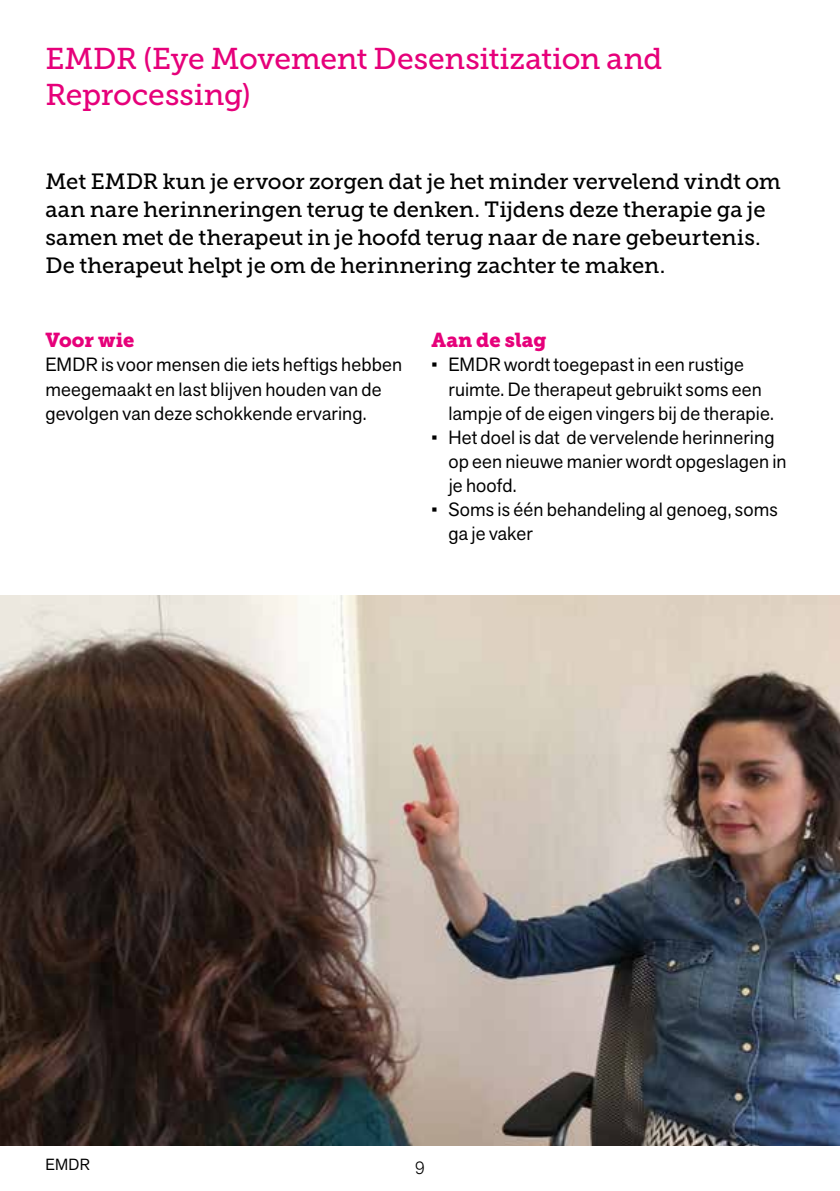
<style>
.page{position:relative;width:840px;height:1191px;background:#fff}
.page>*{position:absolute;margin:0;border:0;box-sizing:border-box;transform-origin:0 0}
.t1{font:30px/36px "Museo Slab 500";letter-spacing:-.01em;color:#e6007a}
.t2{font:22px/28px "Museo Slab 500";letter-spacing:-.005em;color:#000}
.t3{font:20px "Museo Slab 900";letter-spacing:.005em;color:#e6007a}
.t4{font:19px/24px "Akzid Grtsk Next";letter-spacing:.01em;color:#000}
.t5{font:300 18px "Akzid Grtsk Next";color:#000}
.t6{font:16px "Akzid Grtsk Next";color:#000}
</style>
<div class="page">
<img style="left:0;top:595px;width:839px;height:550px">
<h1 class="t1" style="left:45px;top:41px;width:618px">EMDR (Eye Movement Desensitization and<br>Reprocessing)</h1>
<p class="t2" style="left:45px;top:168px;width:736px">Met EMDR kun je ervoor zorgen dat je het minder vervelend vindt om aan nare herinneringen terug te denken. Tijdens deze therapie ga je samen met de therapeut in je hoofd terug naar de nare gebeurtenis.<br>De therapeut helpt je om de herinnering zachter te maken.</p>
<p class="t3" style="left:45px;top:329px;width:90px">Voor wie</p>
<p class="t4" style="left:45px;top:353px;width:358px">EMDR is voor mensen die iets heftigs hebben meegemaakt en last blijven houden van de gevolgen van deze schokkende ervaring.</p>
<p class="t3" style="left:431px;top:329px;width:117px">Aan de slag</p>
<p class="t4" style="left:448px;top:353px;width:327px;text-indent:-17px">• EMDR wordt toegepast in een rustige ruimte. De therapeut gebruikt soms een lampje of de eigen vingers bij de therapie.</p>
<p class="t4" style="left:448px;top:425px;width:339px;text-indent:-17px">• Het doel is dat de vervelende herinnering op een nieuwe manier wordt opgeslagen in je hoofd.</p>
<p class="t4" style="left:448px;top:497px;width:331px;text-indent:-17px">• Soms is één behandeling al genoeg, soms ga je vaker</p>
<p class="t6" style="left:45px;top:1153px;width:46px">EMDR</p>
<p class="t5" style="left:415px;top:1155px;width:11px">9</p>
</div>
